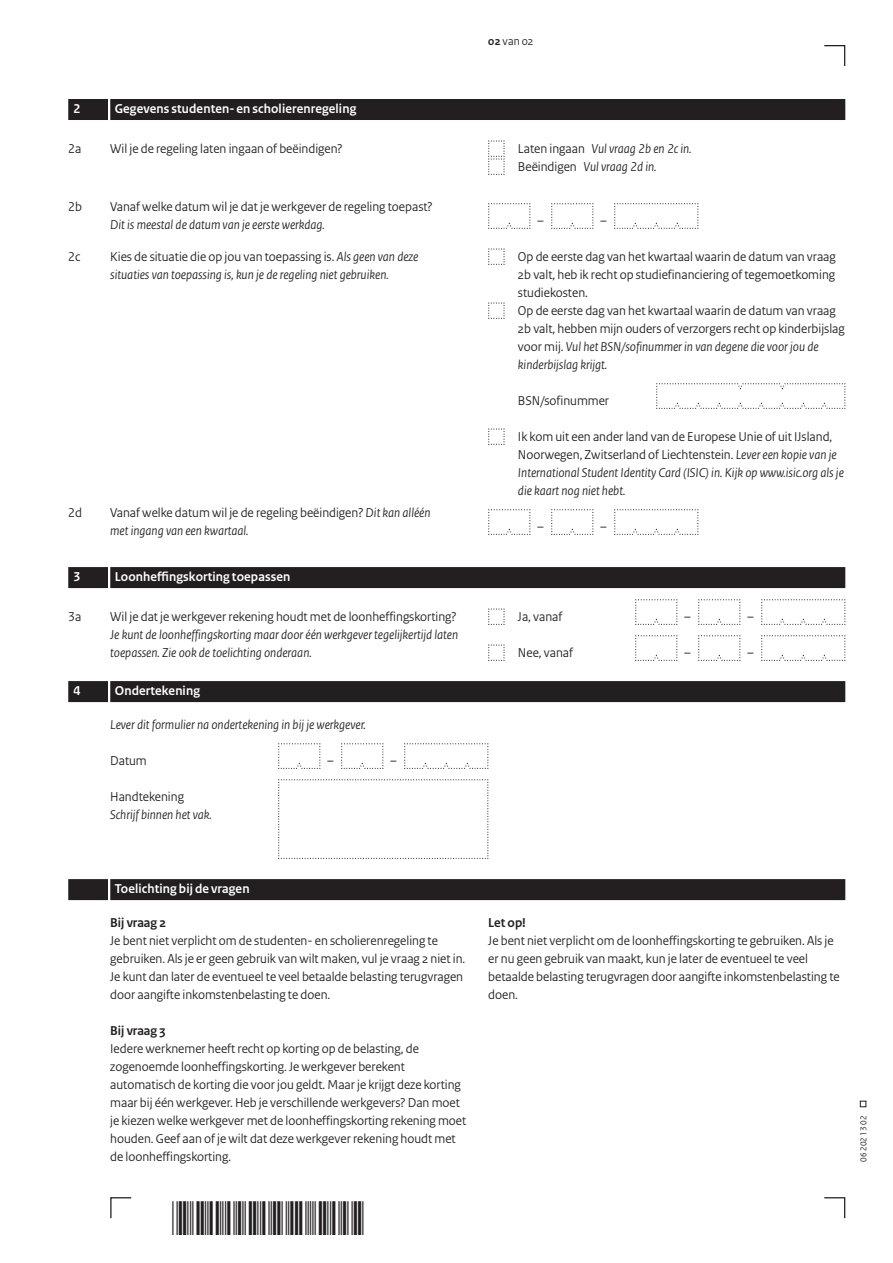
<style>
.page{position:relative;width:893px;height:1263px;background:#fff}
.page>*{position:absolute;margin:0;border:0;box-sizing:border-box;transform-origin:0 0}
.t1{font:45px "Free 3 of 9 Extended";letter-spacing:.005em;color:#231f20}
.t2{font:13.5px/18px "Rijksoverheid Sans Heading";color:#231f20}
.t3{font:italic 13.5px/18px "Rijksoverheid Sans Heading";color:#231f20}
.t4{font:700 13.5px "Rijksoverheid Sans Heading";letter-spacing:.01em;color:#fff}
.t5{font:700 13.5px "Rijksoverheid Sans Heading";color:#231f20}
.t6{font:12px "Rijksoverheid Sans Heading";color:#231f20}
.t7{font:9px "Rijksoverheid Sans Heading";color:#231f20}
.s1{font-weight:700}
.s2{font-style:normal}
.s3{font-style:italic}
</style>
<div class="page">
<svg style="left:824px;top:1197px;width:22px;height:22px"></svg>
<svg style="left:110px;top:1197px;width:22px;height:22px"></svg>
<svg style="left:860px;top:1101px;width:6px;height:6px"></svg>
<svg style="left:824px;top:45px;width:22px;height:21px"></svg>
<div style="left:110px;top:99px;width:735px;height:21px;background:#231f20"></div>
<div style="left:68px;top:99px;width:40px;height:21px;background:#231f20"></div>
<div style="left:110px;top:567px;width:735px;height:21px;background:#231f20"></div>
<div style="left:68px;top:567px;width:40px;height:21px;background:#231f20"></div>
<div style="left:110px;top:681px;width:735px;height:21px;background:#231f20"></div>
<div style="left:68px;top:681px;width:40px;height:21px;background:#231f20"></div>
<svg style="left:488px;top:140px;width:17px;height:35px"></svg>
<svg style="left:488px;top:203px;width:43px;height:26px"></svg>
<svg style="left:551px;top:203px;width:43px;height:26px"></svg>
<svg style="left:614px;top:203px;width:85px;height:26px"></svg>
<svg style="left:488px;top:248px;width:17px;height:17px"></svg>
<svg style="left:488px;top:302px;width:17px;height:17px"></svg>
<svg style="left:656px;top:383px;width:190px;height:26px"></svg>
<svg style="left:488px;top:428px;width:17px;height:17px"></svg>
<svg style="left:488px;top:509px;width:43px;height:26px"></svg>
<svg style="left:551px;top:509px;width:43px;height:26px"></svg>
<svg style="left:614px;top:509px;width:85px;height:26px"></svg>
<svg style="left:488px;top:608px;width:17px;height:17px"></svg>
<svg style="left:635px;top:599px;width:43px;height:26px"></svg>
<svg style="left:698px;top:599px;width:43px;height:26px"></svg>
<svg style="left:761px;top:599px;width:85px;height:26px"></svg>
<svg style="left:488px;top:644px;width:17px;height:17px"></svg>
<svg style="left:635px;top:635px;width:43px;height:26px"></svg>
<svg style="left:698px;top:635px;width:43px;height:26px"></svg>
<svg style="left:761px;top:635px;width:85px;height:26px"></svg>
<svg style="left:278px;top:743px;width:43px;height:26px"></svg>
<svg style="left:341px;top:743px;width:43px;height:26px"></svg>
<svg style="left:404px;top:743px;width:85px;height:26px"></svg>
<svg style="left:278px;top:779px;width:211px;height:80px"></svg>
<div style="left:110px;top:879px;width:735px;height:21px;background:#231f20"></div>
<div style="left:68px;top:879px;width:40px;height:21px;background:#231f20"></div>
<p class="t6" style="left:488px;top:34px;width:47px"><span class="s1">02</span> van 02</p>
<p class="t4" style="left:74px;top:101px;width:8px">2</p>
<p class="t4" style="left:115px;top:101px;width:243px">Gegevens studenten- en scholierenregeling</p>
<p class="t2" style="left:68px;top:140px;width:15px">2a</p>
<p class="t2" style="left:110px;top:140px;width:234px">Wil je de regeling laten ingaan of beëindigen?</p>
<p class="t3" style="left:518px;top:140px;width:175px"><span class="s2">Laten ingaan</span> Vul vraag 2b en 2c in.<br><span class="s2">Beëindigen</span> Vul vraag 2d in.</p>
<p class="t2" style="left:68px;top:198px;width:15px">2b</p>
<p class="t2" style="left:110px;top:198px;width:324px">Vanaf welke datum wil je dat je werkgever de regeling toepast?</p>
<p class="t3" style="left:110px;top:216px;width:216px">Dit is meestal de datum van je eerste werkdag.</p>
<p class="t2" style="left:537px;top:212px;width:8px">–</p>
<p class="t2" style="left:600px;top:212px;width:8px">–</p>
<p class="t2" style="left:68px;top:248px;width:14px">2c</p>
<p class="t3" style="left:110px;top:248px;width:310px"><span class="s2">Kies de situatie die op jou van toepassing is.</span> Als geen van deze situaties van toepassing is, kun je de regeling niet gebruiken.</p>
<p class="t2" style="left:518px;top:248px;width:328px">Op de eerste dag van het kwartaal waarin de datum van vraag 2b valt, heb ik recht op studiefinanciering of tegemoetkoming studiekosten.<br>Op de eerste dag van het kwartaal waarin de datum van vraag 2b valt, hebben mijn ouders of verzorgers recht op kinderbijslag voor mij. <span class="s3">Vul het BSN/sofinummer in van degene die voor jou de kinderbijslag krijgt.</span></p>
<p class="t2" style="left:518px;top:392px;width:93px">BSN/sofinummer</p>
<p class="t3" style="left:518px;top:428px;width:327px"><span class="s2">Ik kom uit een ander land van de Europese Unie of uit IJsland, Noorwegen, Zwitserland of Liechtenstein.</span> Lever een kopie van je International Student Identity Card (ISIC) in. Kijk op www.isic.org als je die kaart nog niet hebt.</p>
<p class="t2" style="left:68px;top:504px;width:15px">2d</p>
<p class="t2" style="left:110px;top:504px;width:322px">Vanaf welke datum wil je de regeling beëindigen? <span class="s3">Dit kan alléén met ingang van een kwartaal.</span></p>
<p class="t2" style="left:537px;top:518px;width:8px">–</p>
<p class="t2" style="left:600px;top:518px;width:8px">–</p>
<p class="t4" style="left:74px;top:569px;width:8px">3</p>
<p class="t4" style="left:115px;top:569px;width:177px">Loonheffingskorting toepassen</p>
<p class="t2" style="left:68px;top:608px;width:15px">3a</p>
<p class="t2" style="left:110px;top:608px;width:348px">Wil je dat je werkgever rekening houdt met de loonheffingskorting?</p>
<p class="t3" style="left:110px;top:626px;width:349px">Je kunt de loonheffingskorting maar door één werkgever tegelijkertijd laten toepassen. Zie ook de toelichting onderaan.</p>
<p class="t4" style="left:74px;top:683px;width:8px">4</p>
<p class="t4" style="left:115px;top:683px;width:87px">Ondertekening</p>
<p class="t3" style="left:110px;top:716px;width:257px">Lever dit formulier na ondertekening in bij je werkgever.</p>
<p class="t2" style="left:110px;top:752px;width:38px">Datum</p>
<p class="t2" style="left:327px;top:752px;width:8px">–</p>
<p class="t2" style="left:390px;top:752px;width:8px">–</p>
<p class="t2" style="left:110px;top:788px;width:75px">Handtekening</p>
<p class="t3" style="left:110px;top:806px;width:103px">Schrijf binnen het vak.</p>
<p class="t2" style="left:518px;top:608px;width:46px">Ja, vanaf</p>
<p class="t2" style="left:684px;top:608px;width:8px">–</p>
<p class="t2" style="left:747px;top:608px;width:8px">–</p>
<p class="t2" style="left:518px;top:644px;width:57px">Nee, vanaf</p>
<p class="t2" style="left:684px;top:644px;width:8px">–</p>
<p class="t2" style="left:747px;top:644px;width:8px">–</p>
<p class="t4" style="left:115px;top:881px;width:136px">Toelichting bij de vragen</p>
<p class="t5" style="left:110px;top:915px;width:57px">Bij vraag 2</p>
<p class="t2" style="left:110px;top:932px;width:357px">Je bent niet verplicht om de studenten- en scholierenregeling te gebruiken. Als je er geen gebruik van wilt maken, vul je vraag 2 niet in.<br>Je kunt dan later de eventueel te veel betaalde belasting terugvragen door aangifte inkomstenbelasting te doen.</p>
<p class="t5" style="left:110px;top:1023px;width:57px">Bij vraag 3</p>
<p class="t2" style="left:110px;top:1040px;width:357px">Iedere werknemer heeft recht op korting op de belasting, de zogenoemde loonheffingskorting. Je werkgever berekent automatisch de korting die voor jou geldt. Maar je krijgt deze korting maar bij één werkgever. Heb je verschillende werkgevers? Dan moet je kiezen welke werkgever met de loonheffingskorting rekening moet houden. Geef aan of je wilt dat deze werkgever rekening houdt met de loonheffingskorting.</p>
<h1 class="t1" style="left:172px;top:1193px;width:194px">*062021302*</h1>
<p class="t5" style="left:488px;top:915px;width:39px">Let op!</p>
<p class="t2" style="left:488px;top:932px;width:353px">Je bent niet verplicht om de loonheffingskorting te gebruiken. Als je er nu geen gebruik van maakt, kun je later de eventueel te veel betaalde belasting terugvragen door aangifte inkomstenbelasting te doen.</p>
<p class="t7" style="left:858px;top:1161px;width:47px;rotate:-90deg">06 202 13 02</p>
</div>
